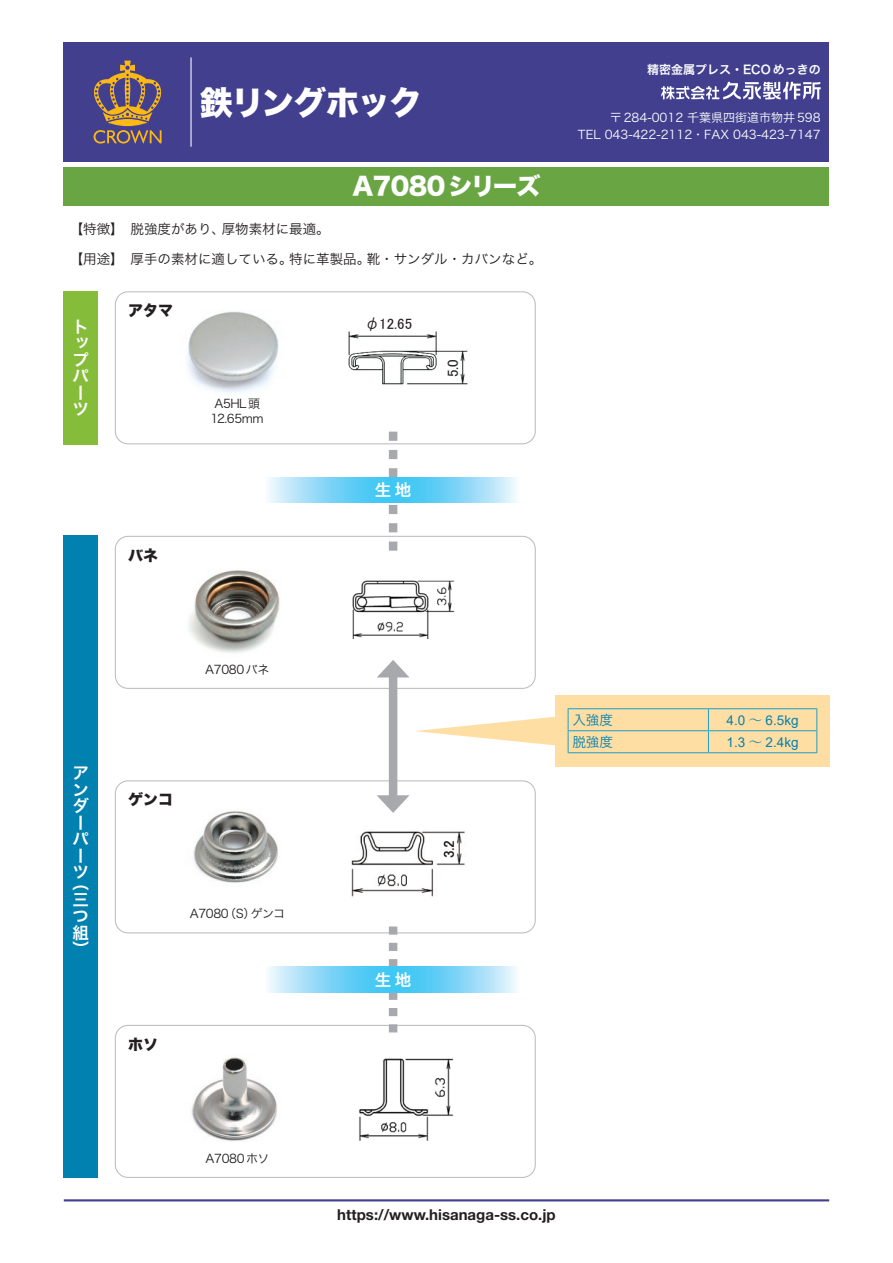
<style>
.page{position:relative;width:893px;height:1263px;background:#fff}
.page>*{position:absolute;margin:0;border:0;box-sizing:border-box;transform-origin:0 0}
.t1{font:33px "Hira Kaku Std W8";letter-spacing:-.05em;color:#fff}
.t2{font:24px "Hira Kaku Std W8";letter-spacing:-.025em;color:#fff}
.t3{font:16.5px/16.5px "Hira Kaku Pro W6";color:#fff}
.t4{font:700 15px "Helvetica Neue LT Std";color:#231f20}
.t5{font:15px "Hira Kaku Std W8";color:#231f20}
.t6{font:15px "MS P Gothic";color:#231f20}
.t7{font:13.5px "Hira Kaku Pro W3";color:#231f20}
.t8{font:13.5px "Arial";color:#0081b0}
.t9{font:13.5px "Hira Kaku Pro W3";color:#0081b0}
.t10{font:12px/16.5px "Hira Kaku Pro W3";color:#fff;text-align:right}
.名前{font:12px "Hira Kaku Pro W3";letter-spacing:-.035em;color:#231f20}
.t11{font:12px "Hira Kaku Pro W6";color:#fff}
.s1{font-family:"Koz Min Pro"}
</style>
<div class="page">
<img style="left:187px;top:311px;width:92px;height:82px">
<img style="left:189px;top:570px;width:91px;height:83px">
<img style="left:193px;top:811px;width:85px;height:72px">
<img style="left:191px;top:1057px;width:86px;height:84px">
<img style="left:348px;top:331px;width:120px;height:54px">
<img style="left:352px;top:580px;width:102px;height:59px">
<img style="left:359px;top:1058px;width:95px;height:82px">
<img style="left:351px;top:831px;width:114px;height:66px">
<hr style="left:64px;top:1199px;width:765px;height:2px;background:#413f8e">
<div style="left:64px;top:43px;width:765px;height:119px;background:#413f8e"></div>
<svg style="left:661px;top:82px;width:160px;height:17px"></svg>
<svg style="left:93px;top:61px;width:69px;height:83px"></svg>
<hr style="left:190px;top:57px;width:2px;height:90px;background:#fff">
<div style="left:64px;top:291px;width:34px;height:153px;background:#85bd3b"></div>
<div style="left:64px;top:536px;width:34px;height:642px;background:#0081b0"></div>
<div style="left:64px;top:167px;width:765px;height:38px;background:#69a643"></div>
<div style="left:115px;top:291px;width:421px;height:153px;border:1px solid #bcbdc0;border-radius:13px"></div>
<div style="left:115px;top:536px;width:421px;height:153px;border:1px solid #bcbdc0;border-radius:13px"></div>
<div style="left:115px;top:780px;width:421px;height:153px;border:1px solid #bcbdc0;border-radius:13px"></div>
<div style="left:115px;top:1025px;width:421px;height:153px;border:1px solid #bcbdc0;border-radius:13px"></div>
<div style="left:389px;top:671px;width:8px;height:131px;background:#a8a9ad"></div>
<svg style="left:377px;top:660px;width:32px;height:17px"></svg>
<svg style="left:377px;top:795px;width:32px;height:18px"></svg>
<svg style="left:389px;top:432px;width:8px;height:119px"></svg>
<svg style="left:389px;top:926px;width:8px;height:106px"></svg>
<svg style="left:268px;top:477px;width:249px;height:26px;background:#84d7f7"></svg>
<svg style="left:268px;top:967px;width:249px;height:25px;background:#84d7f7"></svg>
<div style="left:555px;top:695px;width:274px;height:71px;background:#ffdea4"></div>
<hr style="left:568px;top:708px;width:140px;height:1px;background:#1a9fca">
<hr style="left:708px;top:708px;width:109px;height:1px;background:#1a9fca">
<hr style="left:568px;top:730px;width:140px;height:1px;background:#1a9fca">
<svg style="left:415px;top:709px;width:161px;height:43px"></svg>
<hr style="left:568px;top:752px;width:140px;height:1px;background:#1a9fca">
<hr style="left:708px;top:730px;width:109px;height:1px;background:#1a9fca">
<svg style="left:708px;top:709px;width:1px;height:43px"></svg>
<svg style="left:816px;top:709px;width:1px;height:43px"></svg>
<hr style="left:708px;top:752px;width:109px;height:1px;background:#1a9fca">
<p class="t1" style="left:200px;top:84px;width:223px">鉄リングホック</p>
<p class="t2" style="left:352px;top:173px;width:190px">A7080シリーズ</p>
<p class="t7" style="left:70px;top:217px;width:261px">【特徴】　脱強度があり、厚物素材に最適。</p>
<p class="t7" style="left:70px;top:247px;width:474px">【用途】　厚手の素材に適している。特に革製品。靴・サンダル・カバンなど。</p>
<p class="t3" style="left:73px;top:318px;width:18px">トップパーツ</p>
<p class="t5" style="left:128px;top:302px;width:46px">アタマ</p>
<p class="名前" style="left:214px;top:393px;width:47px">A5HL 頭</p>
<p class="名前" style="left:210px;top:408px;width:55px">12.65mm</p>
<p class="t5" style="left:128px;top:547px;width:31px">バネ</p>
<p class="t6" style="left:365px;top:316px;width:49px">φ12.65</p>
<p class="t6" style="left:445px;top:377px;width:20px;rotate:-90deg">5.0</p>
<p class="t3" style="left:375px;top:481px;width:38px">生地</p>
<p class="t11" style="left:647px;top:59px;width:175px">精密金属プレス・ECOめっきの</p>
<p class="t10" style="left:578px;top:109px;width:244px">〒284-0012 千葉県四街道市物井598<br>TEL 043-422-2112・FAX 043-423-7147</p>
<p class="t3" style="left:73px;top:764px;width:18px">アンダーパーツ</p>
<p class="t3" style="left:73px;top:874px;width:17px;text-align:justify">（三つ組）</p>
<p class="名前" style="left:205px;top:659px;width:66px">A7080バネ</p>
<p class="t5" style="left:128px;top:791px;width:46px">ゲンコ</p>
<p class="名前" style="left:190px;top:903px;width:97px">A7080（S）ゲンコ</p>
<p class="t5" style="left:128px;top:1036px;width:31px">ホソ</p>
<p class="t3" style="left:375px;top:971px;width:38px">生地</p>
<p class="t9" style="left:572px;top:708px;width:42px">入強度</p>
<p class="t8" style="left:727px;top:710px;width:74px">4.0 <span class="s1">～</span> 6.5kg</p>
<p class="t9" style="left:572px;top:730px;width:42px">脱強度</p>
<p class="t8" style="left:727px;top:732px;width:74px">1.3 <span class="s1">～</span> 2.4kg</p>
<p class="名前" style="left:206px;top:1148px;width:65px">A7080ホソ</p>
<p class="t4" style="left:337px;top:1205px;width:220px">https://www.hisanaga-ss.co.jp</p>
</div>
